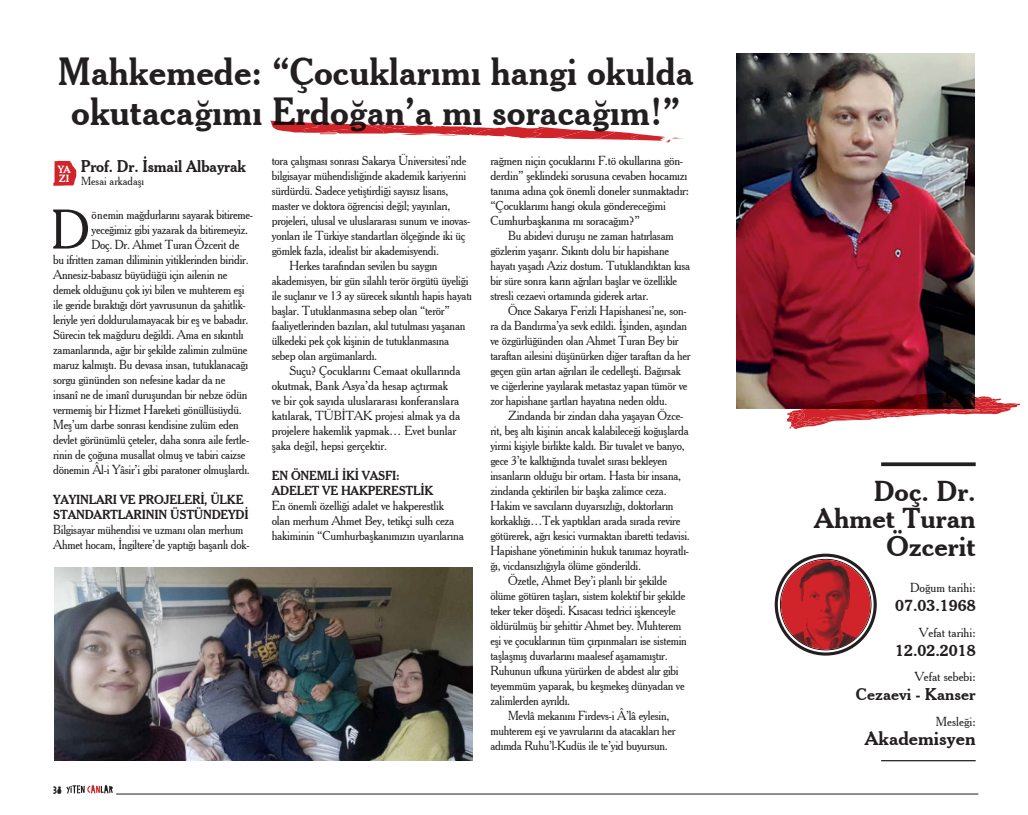
<style>
.page{position:relative;width:1028px;height:815px;background:#fff}
.page>*{position:absolute;margin:0;border:0;box-sizing:border-box;transform-origin:0 0}
.t1{font:54px "Cheltenham BT";color:#231f20;scale:.95 1}
.t2{font:700 37.5px/40px "Cheltenham BT";color:#231f20;text-align:center;scale:.95 1}
.t3{font:700 27.5px/27.5px "Cheltenham BT";color:#231f20;text-align:right}
.t4{font:700 18.75px "Cheltenham BT";color:#231f20}
.t5{font:700 16.25px "Cheltenham BT";color:#231f20}
.t6{font:700 16.25px "Cheltenham BT";color:#231f20;scale:.94 1}
.t7{font:12.5px/15px "Cheltenham BT";letter-spacing:-.02em;color:#231f20;scale:.95 1}
.t8{font:12.5px/15px "Cheltenham BT";letter-spacing:-.02em;color:#231f20}
.t9{font:12.5px/15px "Cheltenham BT";letter-spacing:-.02em;color:#231f20;scale:.94 1}
.t10{font:700 12.5px/15px "Cheltenham BT";letter-spacing:-.02em;color:#231f20;scale:.95 1}
.t11{font:12.5px "Cheltenham BT";color:#231f20}
.t12{font:11.25px "Cheltenham BT";color:#231f20}
.t13{font:700 10px/8.8px "Cheltenham BT";color:#fff}
.t14{font:10px "Childish Reverie";color:#231f20}
</style>
<div class="page">
<hr style="left:116px;top:794px;width:862px;height:1px;background:#231f20">
<svg style="left:66px;top:785px;width:47px;height:8px"></svg>
<img style="left:736px;top:53px;width:238px;height:355px">
<img style="left:55px;top:567px;width:417px;height:194px">
<svg style="left:881px;top:462px;width:94px;height:4px"></svg>
<hr style="left:881px;top:760px;width:94px;height:1px;background:#231f20">
<svg style="left:53px;top:161px;width:23px;height:25px"></svg>
<svg style="left:780px;top:559px;width:91px;height:91px;background:#b2242a"></svg>
<div style="left:774px;top:554px;width:102px;height:102px;border:3px solid #231f20;border-radius:50%"></div>
<svg style="left:270px;top:121px;width:414px;height:21px"></svg>
<svg style="left:785px;top:391px;width:235px;height:38px"></svg>
<h2 class="t2" style="left:58px;top:51px;width:670px">Mahkemede: “Çocuklarımı hangi okulda okutacağımı Erdoğan’a mı soracağım!”</h2>
<p class="t13" style="left:58px;top:165px;width:14px">YA<br>ZI</p>
<h3 class="t6" style="left:81px;top:157px;width:177px">Prof. Dr. Ismail Albayrak</h3>
<p class="t12" style="left:81px;top:174px;width:65px">Mesai arkadaşı</p>
<h1 class="t1" style="left:51px;top:198px;width:42px">D</h1>
<p class="t7" style="left:91px;top:207px;width:172px">önemin mağdurlarını sayarak bitireme-</p>
<p class="t7" style="left:91px;top:222px;width:167px">yeceğimiz gibi yazarak da bitiremeyiz.</p>
<p class="t7" style="left:91px;top:237px;width:157px">Doç. Dr. Ahmet Turan Özcerit de</p>
<p class="t7" style="left:53px;top:252px;width:207px">bu ifritten zaman diliminin yitiklerinden biridir.</p>
<p class="t7" style="left:53px;top:267px;width:185px">Annesiz-babasız büyüdüğü için ailenin ne</p>
<p class="t7" style="left:53px;top:282px;width:203px">demek olduğunu çok iyi bilen ve muhterem eşi</p>
<p class="t7" style="left:53px;top:297px;width:204px">ile geride bıraktığı dört yavrusunun da şahitlik-</p>
<p class="t7" style="left:53px;top:312px;width:207px">leriyle yeri doldurulamayacak bir eş ve babadır.</p>
<p class="t7" style="left:53px;top:327px;width:202px">Sürecin tek mağduru değildi. Ama en sıkıntılı</p>
<p class="t7" style="left:53px;top:342px;width:206px">zamanlarında, ağır bir şekilde zalimin zulmüne</p>
<p class="t7" style="left:53px;top:357px;width:207px">maruz kalmıştı. Bu devasa insan, tutuklanacağı</p>
<p class="t7" style="left:53px;top:372px;width:183px">sorgu gününden son nefesine kadar da ne</p>
<p class="t7" style="left:53px;top:387px;width:206px">insanî ne de imanî duruşundan bir nebze ödün</p>
<p class="t7" style="left:53px;top:402px;width:200px">vermemiş bir Hizmet Hareketi gönüllüsüydü.</p>
<p class="t7" style="left:53px;top:417px;width:197px">Meş’um darbe sonrası kendisine zulüm eden</p>
<p class="t7" style="left:53px;top:432px;width:208px">devlet görünümlü çeteler, daha sonra aile fertle-</p>
<p class="t7" style="left:53px;top:447px;width:204px">rinin de çoğuna musallat olmuş ve tabiri caizse</p>
<p class="t7" style="left:53px;top:462px;width:209px">dönemin Âl-i Yâsir’i gibi paratoner olmuşlardı.</p>
<p class="t10" style="left:53px;top:491px;width:207px">YAYINLARI VE PROJELERI, ÜLKE<br>STANDARTLARININ ÜSTÜNDEYDI</p>
<p class="t7" style="left:53px;top:522px;width:208px">Bilgisayar mühendisi ve uzmanı olan merhum<br>Ahmet hocam, İngiltere’de yaptığı başarılı dok-</p>
<p class="t14" style="left:53px;top:784px;width:10px">38</p>
<p class="t7" style="left:272px;top:153px;width:206px">tora çalışması sonrası Sakarya Üniversitesi’nde</p>
<p class="t7" style="left:272px;top:168px;width:206px">bilgisayar mühendisliğinde akademik kariyerini</p>
<p class="t7" style="left:272px;top:183px;width:187px">sürdürdü. Sadece yetiştirdiği sayısız lisans,</p>
<p class="t7" style="left:272px;top:198px;width:190px">master ve doktora öğrencisi değil; yayınları,</p>
<p class="t7" style="left:272px;top:213px;width:211px">projeleri, ulusal ve uluslararası sunum ve inovas-</p>
<p class="t7" style="left:272px;top:228px;width:205px">yonları ile Türkiye standartları ölçeğinde iki üç</p>
<p class="t7" style="left:272px;top:243px;width:178px">gömlek fazla, idealist bir akademisyendi.</p>
<p class="t7" style="left:289px;top:258px;width:157px">Herkes tarafından sevilen bu saygın</p>
<p class="t7" style="left:272px;top:273px;width:208px">akademisyen, bir gün silahlı terör örgütü üyeliği</p>
<p class="t7" style="left:272px;top:288px;width:212px">ile suçlanır ve 13 ay sürecek sıkıntılı hapis hayatı</p>
<p class="t7" style="left:272px;top:303px;width:189px">başlar. Tutuklanmasına sebep olan “terör”</p>
<p class="t7" style="left:272px;top:318px;width:205px">faaliyetlerinden bazıları, akıl tutulması yaşanan</p>
<p class="t7" style="left:272px;top:333px;width:188px">ülkedeki pek çok kişinin de tutuklanmasına</p>
<p class="t7" style="left:272px;top:348px;width:112px">sebep olan argümanlardı.</p>
<p class="t7" style="left:289px;top:363px;width:182px">Suçu? Çocuklarını Cemaat okullarında</p>
<p class="t8" style="left:272px;top:378px;width:178px">okutmak, Bank Asya’da hesap açtırmak</p>
<p class="t8" style="left:272px;top:393px;width:189px">ve bir çok sayıda uluslararası konferanslara</p>
<p class="t8" style="left:272px;top:408px;width:190px">katılarak, TÜBİTAK projesi almak ya da</p>
<p class="t8" style="left:272px;top:423px;width:186px">projelere hakemlik yapmak… Evet bunlar</p>
<p class="t8" style="left:272px;top:438px;width:117px">şaka değil, hepsi gerçektir.</p>
<p class="t10" style="left:272px;top:468px;width:172px">EN ÖNEMLI IKI VASFI:<br>ADELET VE HAKPERESTLIK</p>
<p class="t8" style="left:272px;top:498px;width:194px">En önemli özelliği adalet ve hakperestlik olan merhum Ahmet Bey, tetikçi sulh ceza hakiminin “Cumhurbaşkanımızın uyarılarına</p>
<p class="t8" style="left:490px;top:153px;width:200px">rağmen niçin çocuklarını F.tö okullarına gön&shy;derdin” şeklindeki sorusuna cevaben hocamızı tanıma adına çok önemli doneler sunmaktadır: “Çocuklarımı hangi okula göndereceğimi Cumhurbaşkanına mı soracağım?”</p>
<p class="t7" style="left:490px;top:228px;width:212px;text-indent:18px">Bu abidevi duruşu ne zaman hatırlasam gözlerim yaşarır. Sıkıntı dolu bir hapishane hayatı yaşadı Aziz dostum. Tutuklandıktan kısa bir süre sonra karın ağrıları başlar ve özellikle stresli cezaevi ortamında giderek artar.</p>
<p class="t9" style="left:490px;top:303px;width:214px;text-indent:18px">Önce Sakarya Ferizli Hapishanesi’ne, son&shy;ra da Bandırma’ya sevk edildi. İşinden, aşından ve özgürlüğünden olan Ahmet Turan Bey bir taraftan ailesini düşünürken diğer taraftan da her geçen gün artan ağrıları ile cedelleşti. Bağırsak ve ciğerlerine yayılarak metastaz yapan tümör ve zor hapishane şartları hayatına neden oldu.</p>
<p class="t7" style="left:508px;top:408px;width:186px">Zindanda bir zindan daha yaşayan Özce-</p>
<p class="t7" style="left:490px;top:423px;width:210px">rit, beş altı kişinin ancak kalabileceği koğuşlarda</p>
<p class="t7" style="left:490px;top:438px;width:206px">yirmi kişiyle birlikte kaldı. Bir tuvalet ve banyo,</p>
<p class="t7" style="left:490px;top:453px;width:188px">gece 3’te kalktığında tuvalet sırası bekleyen</p>
<p class="t7" style="left:490px;top:468px;width:202px">insanların olduğu bir ortam. Hasta bir insana,</p>
<p class="t7" style="left:490px;top:483px;width:187px">zindanda çektirilen bir başka zalimce ceza.</p>
<p class="t7" style="left:490px;top:498px;width:194px">Hakim ve savcıların duyarsızlığı, doktorların</p>
<p class="t7" style="left:490px;top:513px;width:202px">korkaklığı…Tek yaptıkları arada sırada revire</p>
<p class="t7" style="left:490px;top:528px;width:212px">götürerek, ağrı kesici vurmaktan ibaretti tedavisi.</p>
<p class="t7" style="left:490px;top:543px;width:211px">Hapishane yönetiminin hukuk tanımaz hoyratlı-</p>
<p class="t7" style="left:490px;top:558px;width:160px">ğı, vicdansızlığıyla ölüme gönderildi.</p>
<p class="t7" style="left:508px;top:573px;width:169px">Özetle, Ahmet Bey’i planlı bir şekilde</p>
<p class="t7" style="left:490px;top:588px;width:207px">ölüme götüren taşları, sistem kolektif bir şekilde</p>
<p class="t7" style="left:490px;top:603px;width:197px">teker teker döşedi. Kısacası tedrici işkenceyle</p>
<p class="t7" style="left:490px;top:618px;width:203px">öldürülmüş bir şehittir Ahmet bey. Muhterem</p>
<p class="t7" style="left:490px;top:633px;width:208px">eşi ve çocuklarının tüm çırpınmaları ise sistemin</p>
<p class="t7" style="left:490px;top:648px;width:188px">taşlaşmış duvarlarını maalesef aşamamıştır.</p>
<p class="t7" style="left:490px;top:663px;width:200px">Ruhunun ufkuna yürürken de abdest alır gibi</p>
<p class="t7" style="left:490px;top:678px;width:206px">teyemmüm yaparak, bu keşmekeş dünyadan ve</p>
<p class="t7" style="left:490px;top:693px;width:86px">zalimlerden ayrıldı.</p>
<p class="t7" style="left:508px;top:708px;width:171px">Mevlâ mekanını Firdevs-i Â’lâ eylesin,</p>
<p class="t7" style="left:490px;top:723px;width:196px">muhterem eşi ve yavrularını da atacakları her</p>
<p class="t7" style="left:490px;top:738px;width:188px">adımda Ruhu’l-Kudüs ile te’yid buyursun.</p>
<h3 class="t3" style="left:814px;top:477px;width:163px">Doç. Dr.<br>Ahmet Turan<br>Özcerit</h3>
<p class="t11" style="left:910px;top:580px;width:67px">Doğum tarihi:</p>
<h3 class="t5" style="left:895px;top:595px;width:82px">07.03.1968</h3>
<p class="t11" style="left:919px;top:625px;width:58px">Vefat tarihi:</p>
<h3 class="t5" style="left:895px;top:640px;width:82px">12.02.2018</h3>
<p class="t11" style="left:914px;top:669px;width:62px">Vefat sebebi:</p>
<h3 class="t5" style="left:856px;top:684px;width:121px">Cezaevi - Kanser</h3>
<p class="t11" style="left:935px;top:714px;width:41px">Mesleği:</p>
<h3 class="t4" style="left:864px;top:726px;width:112px">Akademisyen</h3>
</div>
